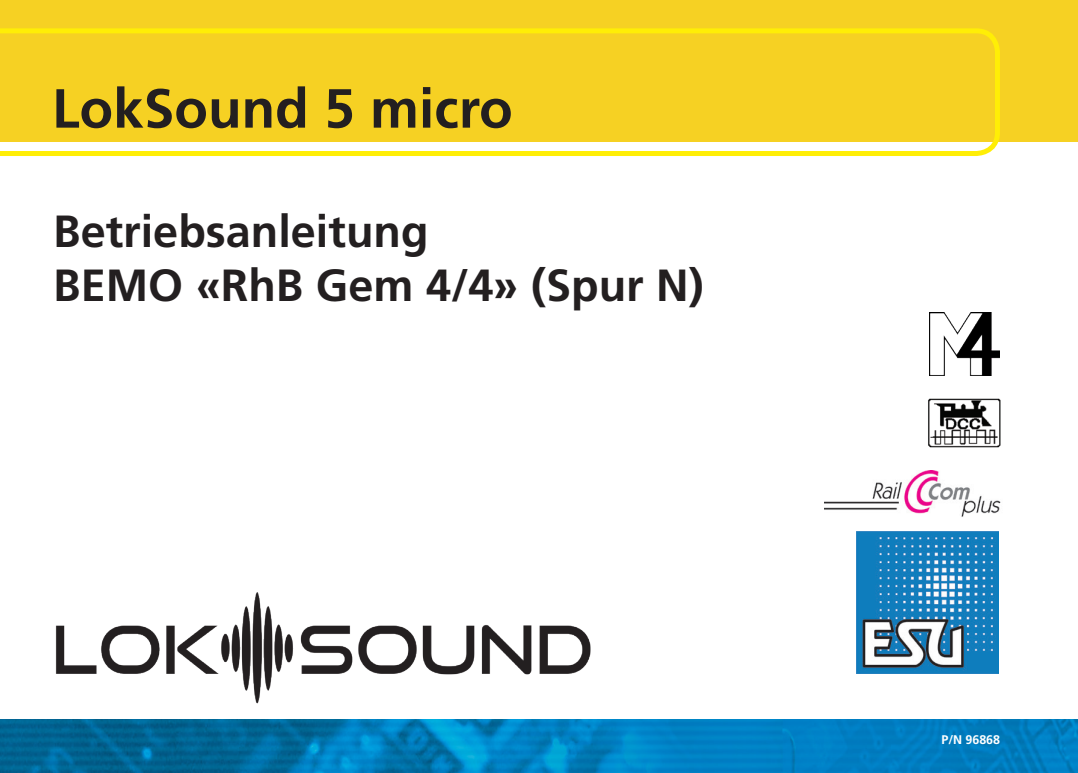
<style>
.page{position:relative;width:1078px;height:773px;background:#fff}
.page>*{position:absolute;margin:0;border:0;box-sizing:border-box;transform-origin:0 0}
.t1{font:700 55px "Frutiger LT";color:#231f20}
.t2{font:700 45px "Frutiger LT";color:#231f20}
.Fließtext{font:700 12.5px "Frutiger LT";letter-spacing:-.005em;color:#fff}
</style>
<div class="page">
<img style="left:0;top:719px;width:1077px;height:53px">
<div style="left:0;top:0;width:1077px;height:142px;background:#f6d123"></div>
<svg style="left:0;top:28px;width:999px;height:128px"></svg>
<img style="left:856px;top:531px;width:142px;height:142px">
<img style="left:928px;top:398px;width:73px;height:50px">
<img style="left:824px;top:470px;width:177px;height:47px">
<img style="left:929px;top:312px;width:70px;height:63px">
<img style="left:55px;top:592px;width:536px;height:112px">
<p class="t1" style="left:52px;top:76px;width:462px">LokSound 5 micro</p>
<p class="t2" style="left:53px;top:204px;width:377px">Betriebsanleitung</p>
<p class="t2" style="left:53px;top:258px;width:652px">BEMO «RhB Gem 4/4» (Spur N)</p>
<p class="Fließtext" style="left:941px;top:731px;width:60px">P/N 96868</p>
</div>
